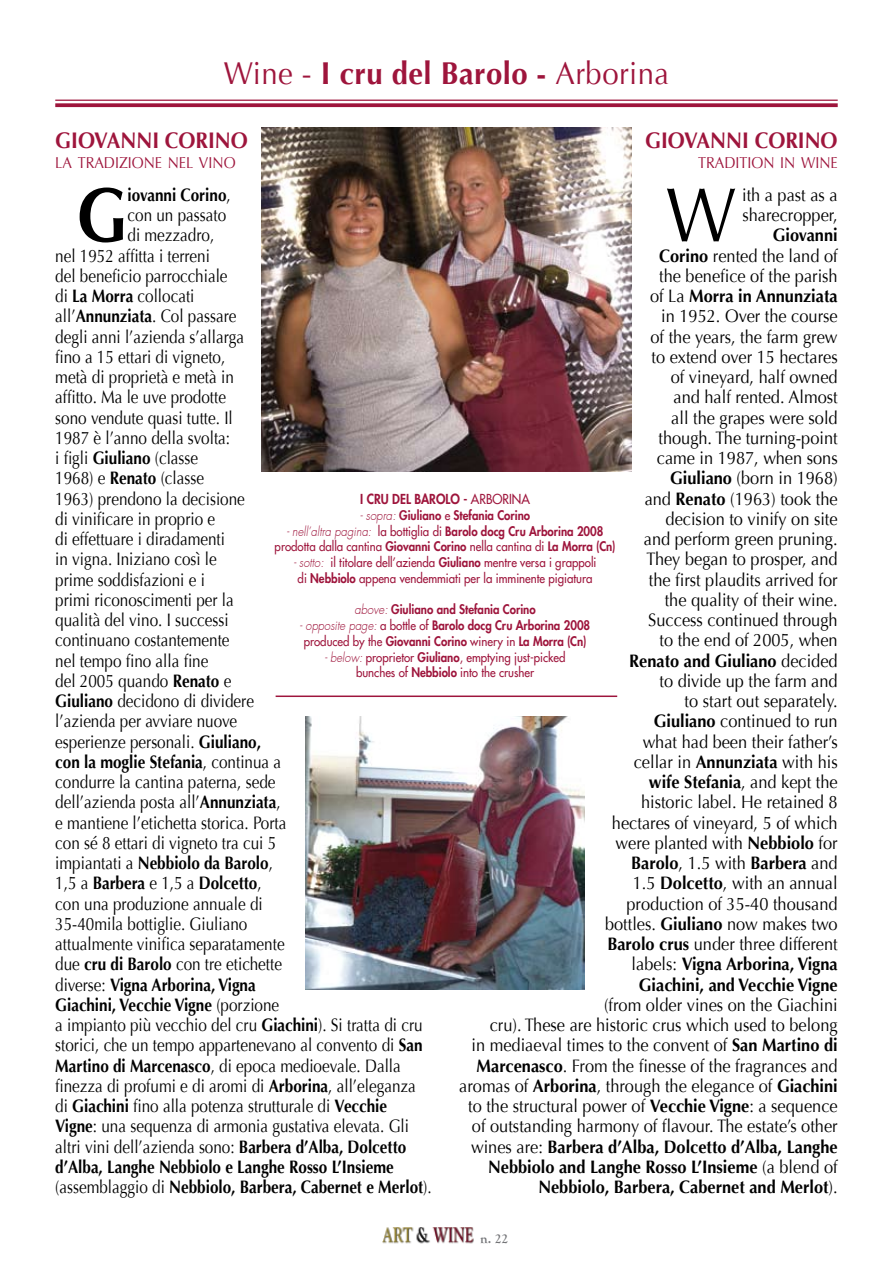
<style>
.page{position:relative;width:893px;height:1263px;background:#fff}
.page>*{position:absolute;margin:0;border:0;box-sizing:border-box;transform-origin:0 0}
.t1{font:700 77.1px "Optima";color:#000;scale:.85 1}
.t2{font:77.1px "Optima";color:#000;scale:.91 1}
.t3{font:700 31.5px "Optima";letter-spacing:.015em;color:#9e153c;scale:.93 1}
.t4{font:700 22.5px "Optima";color:#9e153c;scale:.91 1}
.t5{font:18px/20.2px "Optima";color:#000;text-align:right;scale:.91 1}
.t6{font:18px "Optima";color:#000;scale:.85 1}
.t7{font:700 18px "Optima";color:#000;scale:.85 1}
.t8{font:15.75px "Optima";color:#9e153c;scale:.91 1}
.t9{font:800 13.5px "Futura";color:#9e153c;scale:.9 1}
.t10{font:700 13.5px "Goudy Old Style T";color:#737477}
.t11{font:800 12.75px/15.8px "Futura";color:#9e153c;text-align:center;scale:.9 1}
.t12{font:500 12.75px/15.8px "Futura";color:#9e153c;text-align:center;scale:.9 1}
.s1{font-weight:400}
.s2{font-weight:700}
.s3{font-weight:500}
.s4{font-weight:300;font-style:italic}
.s5{font-weight:800}
</style>
<div class="page">
<img style="left:382px;top:1227px;width:92px;height:17px">
<hr style="left:55px;top:100px;width:783px;height:1px;background:#9e153c">
<svg style="left:55px;top:103px;width:783px;height:4px;background:#a6284c"></svg>
<hr style="left:276px;top:695px;width:341px;height:2px;background:#9e153c">
<img style="left:261px;top:128px;width:371px;height:343px">
<img style="left:305px;top:717px;width:279px;height:273px">
<h2 class="t3" style="left:224px;top:55px;width:480px"><span class="s1">Wine -</span> I cru del Barolo - <span class="s1">Arborina</span></h2>
<p class="t4" style="left:55px;top:128px;width:86px">GIOVANNI</p>
<p class="t4" style="left:165px;top:128px;width:31px">CORINO</p>
<p class="t8" style="left:55px;top:154px;width:200px">LA TRADIZIONE NEL VINO</p>
<p class="t4" style="left:645px;top:128px;width:86px">GIOVANNI</p>
<p class="t4" style="left:755px;top:128px;width:31px">CORINO</p>
<p class="t8" style="left:698px;top:154px;width:155px">TRADITION IN WINE</p>
<h1 class="t2" style="left:666px;top:170px;width:79px">W</h1>
<p class="t5" style="left:742px;top:185px;width:107px;text-align:left">ith a past as a sharecropper,</p>
<h1 class="t1" style="left:77px;top:170px;width:62px">G</h1>
<p class="t7" style="left:128px;top:184px;width:123px">iovanni Corino<span class="s1">,</span></p>
<p class="t6" style="left:128px;top:205px;width:118px">con un passato</p>
<p class="t6" style="left:128px;top:225px;width:104px">di mezzadro,</p>
<p class="t6" style="left:55px;top:245px;width:184px">nel 1952 affitta i terreni</p>
<p class="t6" style="left:55px;top:265px;width:204px">del beneficio parrocchiale</p>
<p class="t6" style="left:55px;top:286px;width:165px">di <span class="s2">La Morra</span> collocati</p>
<p class="t6" style="left:55px;top:306px;width:215px">all’<span class="s2">Annunziata</span>. Col passare</p>
<p class="t6" style="left:55px;top:326px;width:224px">degli anni l’azienda s’allarga</p>
<p class="t6" style="left:55px;top:346px;width:202px">fino a 15 ettari di vigneto,</p>
<p class="t6" style="left:55px;top:367px;width:212px">metà di proprietà e metà in</p>
<p class="t6" style="left:55px;top:387px;width:202px">affitto. Ma le uve prodotte</p>
<p class="t6" style="left:55px;top:407px;width:210px">sono vendute quasi tutte. Il</p>
<p class="t6" style="left:55px;top:427px;width:207px">1987 è l’anno della svolta:</p>
<p class="t6" style="left:55px;top:448px;width:170px">i figli <span class="s2">Giuliano</span> (classe</p>
<p class="t6" style="left:55px;top:468px;width:177px">1968) e <span class="s2">Renato</span> (classe</p>
<p class="t6" style="left:55px;top:488px;width:225px">1963) prendono la decisione</p>
<p class="t6" style="left:55px;top:508px;width:190px">di vinificare in proprio e</p>
<p class="t6" style="left:55px;top:529px;width:201px">di effettuare i diradamenti</p>
<p class="t6" style="left:55px;top:549px;width:192px">in vigna. Iniziano così le</p>
<p class="t6" style="left:55px;top:569px;width:178px">prime soddisfazioni e i</p>
<p class="t6" style="left:55px;top:589px;width:212px">primi riconoscimenti per la</p>
<p class="t6" style="left:55px;top:610px;width:206px">qualità del vino. I successi</p>
<p class="t6" style="left:55px;top:630px;width:207px">continuano costantemente</p>
<p class="t6" style="left:55px;top:650px;width:182px">nel tempo fino alla fine</p>
<p class="t6" style="left:55px;top:670px;width:209px">del 2005 quando <span class="s2">Renato</span> e</p>
<p class="t6" style="left:55px;top:691px;width:235px"><span class="s2">Giuliano</span> decidono di dividere</p>
<p class="t6" style="left:55px;top:711px;width:216px">l’azienda per avviare nuove</p>
<p class="t6" style="left:55px;top:731px;width:244px">esperienze personali. <span class="s2">Giuliano,</span></p>
<p class="t7" style="left:55px;top:751px;width:267px">con la moglie Stefania<span class="s1">, continua a</span></p>
<p class="t6" style="left:55px;top:772px;width:261px">condurre la cantina paterna, sede</p>
<p class="t6" style="left:55px;top:792px;width:267px">dell’azienda posta all’<span class="s2">Annunziata</span>,</p>
<p class="t6" style="left:55px;top:812px;width:273px">e mantiene l’etichetta storica. Porta</p>
<p class="t6" style="left:55px;top:832px;width:261px">con sé 8 ettari di vigneto tra cui 5</p>
<p class="t7" style="left:55px;top:853px;width:258px"><span class="s1">impiantati a</span> Nebbiolo da Barolo<span class="s1">,</span></p>
<p class="t7" style="left:55px;top:873px;width:244px"><span class="s1">1,5 a</span> Barbera <span class="s1">e 1,5 a</span> Dolcetto<span class="s1">,</span></p>
<p class="t6" style="left:55px;top:893px;width:246px">con una produzione annuale di</p>
<p class="t6" style="left:55px;top:913px;width:228px">35-40mila bottiglie. Giuliano</p>
<p class="t6" style="left:55px;top:934px;width:271px">attualmente vinifica separatamente</p>
<p class="t6" style="left:55px;top:954px;width:268px">due <span class="s2">cru di Barolo</span> con tre etichette</p>
<p class="t7" style="left:55px;top:974px;width:237px"><span class="s1">diverse:</span> Vigna Arborina, Vigna</p>
<p class="t7" style="left:55px;top:994px;width:265px">Giachini, Vecchie Vigne <span class="s1">(porzione</span></p>
<p class="t6" style="left:55px;top:1015px;width:434px">a impianto più vecchio del cru <span class="s2">Giachini</span>). Si tratta di cru</p>
<p class="t6" style="left:55px;top:1035px;width:433px">storici, che un tempo appartenevano al convento di <span class="s2">San</span></p>
<p class="t6" style="left:55px;top:1055px;width:408px"><span class="s2">Martino di Marcenasco</span>, di epoca medioevale. Dalla</p>
<p class="t6" style="left:55px;top:1075px;width:426px">finezza di profumi e di aromi di <span class="s2">Arborina</span>, all’eleganza</p>
<p class="t6" style="left:55px;top:1096px;width:392px">di <span class="s2">Giachini</span> fino alla potenza strutturale di <span class="s2">Vecchie</span></p>
<p class="t6" style="left:55px;top:1116px;width:418px"><span class="s2">Vigne</span>: una sequenza di armonia gustativa elevata. Gli</p>
<p class="t6" style="left:55px;top:1136px;width:414px">altri vini dell’azienda sono: <span class="s2">Barbera d’Alba, Dolcetto</span></p>
<p class="t7" style="left:55px;top:1156px;width:400px">d’Alba, Langhe Nebbiolo e Langhe Rosso L’Insieme</p>
<p class="t7" style="left:55px;top:1177px;width:444px"><span class="s1">(assemblaggio di</span> Nebbiolo, Barbera, Cabernet e Merlot<span class="s1">).</span></p>
<p class="t5" style="left:605px;top:225px;width:257px"><span class="s2">Giovanni<br>Corino</span> rented the land of<br>the benefice of the parish<br>of La <span class="s2">Morra in Annunziata<br></span>in 1952. Over the course<br>of the years, the farm grew<br>to extend over 15 hectares<br>of vineyard, half owned<br>and half rented. Almost<br>all the grapes were sold<br>though. The turning-point<br>came in 1987, when sons<br><span class="s2">Giuliano</span> (born in 1968)<br>and <span class="s2">Renato</span> (1963) took the decision to vinify on site<br>and perform green pruning.<br>They began to prosper, and<br>the first plaudits arrived for<br>the quality of their wine.<br>Success continued through<br>to the end of 2005, when<br><span class="s2">Renato and Giuliano</span> decided<br>to divide up the farm and<br>to start out separately.<br><span class="s2">Giuliano</span> continued to run<br>what had been their father’s cellar in <span class="s2">Annunziata</span> with his <span class="s2">wife Stefania</span>, and kept the historic label. He retained 8 hectares of vineyard, 5 of which were planted with <span class="s2">Nebbiolo</span> for<br><span class="s2">Barolo</span>, 1.5 with <span class="s2">Barbera</span> and<br>1.5 <span class="s2">Dolcetto</span>, with an annual production of 35-40 thousand bottles. <span class="s2">Giuliano</span> now makes two<br><span class="s2">Barolo crus</span> under three different labels: <span class="s2">Vigna Arborina, Vigna<br>Giachini, and Vecchie Vigne</span></p>
<p class="t5" style="left:459px;top:995px;width:417px">(from older vines on the Giachini<br>cru). These are historic crus which used to belong<br>in mediaeval times to the convent of <span class="s2">San Martino di Marcenasco</span>. From the finesse of the fragrances and aromas of <span class="s2">Arborina</span>, through the elegance of <span class="s2">Giachini </span>to the structural power of <span class="s2">Vecchie Vigne</span>: a sequence of outstanding harmony of flavour. The estate’s other wines are: <span class="s2">Barbera d’Alba, Dolcetto d’Alba, Langhe Nebbiolo and Langhe Rosso L’Insieme</span> (a blend of <span class="s2">Nebbiolo, Barbera, Cabernet and Merlot</span>).</p>
<p class="t9" style="left:360px;top:491px;width:190px">I CRU DEL BAROLO - <span class="s3">ARBORINA</span></p>
<p class="t11" style="left:360px;top:507px;width:191px"><span class="s4">- sopra:</span> Giuliano <span class="s3">e</span> Stefania Corino</p>
<p class="t11" style="left:275px;top:523px;width:380px"><span class="s4">- nell’altra pagina:</span> <span class="s3">la bottiglia di</span> Barolo docg Cru Arborina 2008 <span class="s3">prodotta dalla cantina</span> Giovanni Corino <span class="s3">nella cantina di</span> La Morra (Cn)</p>
<p class="t12" style="left:294px;top:555px;width:338px"><span class="s4">- sotto:</span> il titolare dell’azienda <span class="s5">Giuliano</span> mentre versa i grappoli di <span class="s5">Nebbiolo</span> appena vendemmiati per la imminente pigiatura</p>
<p class="t11" style="left:354px;top:602px;width:203px"><span class="s4">above:</span> Giuliano and Stefania Corino</p>
<p class="t11" style="left:300px;top:618px;width:324px;text-align:left"><span class="s4">- opposite page:</span> <span class="s3">a bottle of</span> Barolo docg Cru Arborina 2008 <span class="s3">produced by the</span> Giovanni Corino <span class="s3">winery in</span> La Morra (Cn)</p>
<p class="t12" style="left:325px;top:649px;width:269px"><span class="s4">- below:</span> proprietor <span class="s5">Giuliano</span>, emptying just-picked bunches of <span class="s5">Nebbiolo</span> into the crusher</p>
<p class="t10" style="left:480px;top:1230px;width:30px">n. 22</p>
</div>
